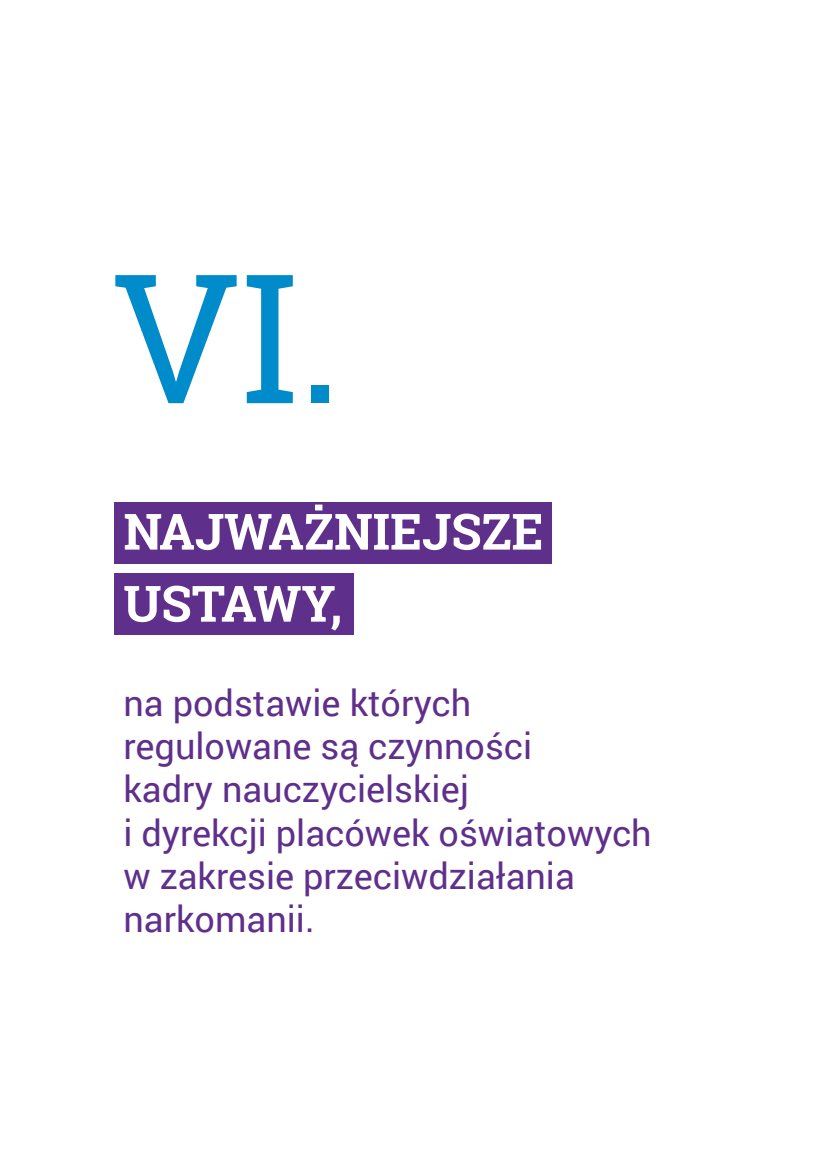
<style>
.page{position:relative;width:823px;height:1163px;background:#fff}
.page>*{position:absolute;margin:0;border:0;box-sizing:border-box;transform-origin:0 0}
.t1{font:180px "Roboto Slab";color:#008bcb}
.t2{font:700 50px/72px "Roboto Slab";color:#fff}
.t3{font:36px/43.2px "Roboto";color:#5f2f8c}
</style>
<div class="page">
<div style="left:114px;top:501px;width:437px;height:62px;background:#5f2f8c"></div>
<div style="left:114px;top:573px;width:240px;height:62px;background:#5f2f8c"></div>
<h1 class="t1" style="left:111px;top:214px;width:232px">VI.</h1>
<h2 class="t2" style="left:123px;top:495px;width:421px">NAJWAŻNIEJSZE<br>USTAWY,</h2>
<p class="t3" style="left:123px;top:680px;width:529px">na podstawie których regulowane są czynności<br>kadry nauczycielskiej<br>i dyrekcji placówek oświatowych w zakresie przeciwdziałania narkomanii.</p>
</div>
